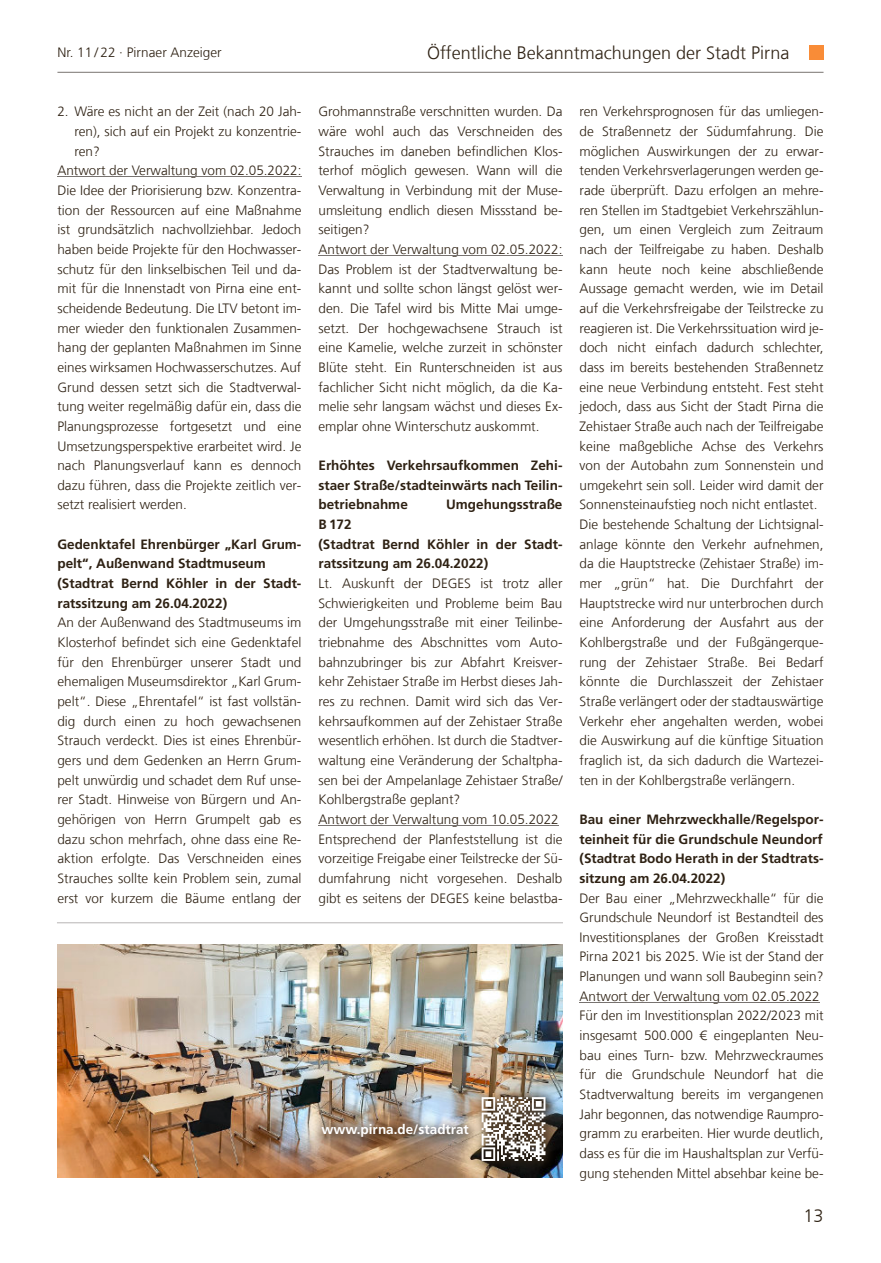
<style>
.page{position:relative;width:881px;height:1263px;background:#fff}
.page>*{position:absolute;margin:0;border:0;box-sizing:border-box;transform-origin:0 0}
.t1{font:300 18px "Frutiger LT Com";color:#2e2113}
.t2{font:300 13.5px/19.6px "Frutiger LT Com";color:#2e2113}
.t3{font:700 13.5px/19.6px "Frutiger LT Com";color:#2e2113}
.t4{font:700 13.5px "Frutiger LT Com";color:#fff}
</style>
<div class="page">
<div style="left:808px;top:45px;width:15px;height:15px;background:#f98c37"></div>
<hr style="left:57px;top:72px;width:766px;height:1px;background:#787370">
<hr style="left:57px;top:176px;width:244px;height:1px;background:#787370">
<hr style="left:318px;top:255px;width:244px;height:1px;background:#787370">
<hr style="left:318px;top:825px;width:240px;height:1px;background:#787370">
<hr style="left:579px;top:1002px;width:240px;height:1px;background:#787370">
<img style="left:57px;top:944px;width:505px;height:234px">
<img style="left:471px;top:1087px;width:89px;height:89px">
<svg style="left:481px;top:1097px;width:64px;height:64px"></svg>
<img style="left:313px;top:1116px;width:169px;height:34px">
<hr style="left:57px;top:922px;width:505px;height:1px;background:#b7b5b4">
<p class="t2" style="left:57px;top:44px;width:166px">Nr. 11 / 22 · Pirnaer Anzeiger</p>
<h1 class="t1" style="left:427px;top:46px;width:364px">Öffentliche Bekanntmachungen der Stadt Pirna</h1>
<p class="t2" style="left:57px;top:103px;width:245px">2. Wäre es nicht an der Zeit (nach 20 Jah-</p>
<p class="t2" style="left:74px;top:123px;width:228px">ren), sich auf ein Projekt zu konzentrie-</p>
<p class="t2" style="left:74px;top:143px;width:27px">ren?</p>
<p class="t2" style="left:57px;top:162px;width:245px">Antwort der Verwaltung vom 02.05.2022:</p>
<p class="t2" style="left:57px;top:182px;width:245px">Die Idee der Priorisierung bzw. Konzentra-</p>
<p class="t2" style="left:57px;top:201px;width:245px">tion der Ressourcen auf eine Maßnahme</p>
<p class="t2" style="left:57px;top:221px;width:245px">ist grundsätzlich nachvollziehbar. Jedoch</p>
<p class="t2" style="left:57px;top:241px;width:245px">haben beide Projekte für den Hochwasser-</p>
<p class="t2" style="left:57px;top:260px;width:245px">schutz für den linkselbischen Teil und da-</p>
<p class="t2" style="left:57px;top:280px;width:245px">mit für die Innenstadt von Pirna eine ent-</p>
<p class="t2" style="left:57px;top:300px;width:245px">scheidende Bedeutung. Die LTV betont im-</p>
<p class="t2" style="left:57px;top:319px;width:245px">mer wieder den funktionalen Zusammen-</p>
<p class="t2" style="left:57px;top:339px;width:245px">hang der geplanten Maßnahmen im Sinne</p>
<p class="t2" style="left:57px;top:359px;width:245px">eines wirksamen Hochwasserschutzes. Auf</p>
<p class="t2" style="left:57px;top:378px;width:245px">Grund dessen setzt sich die Stadtverwal-</p>
<p class="t2" style="left:57px;top:398px;width:245px">tung weiter regelmäßig dafür ein, dass die</p>
<p class="t2" style="left:57px;top:418px;width:245px">Planungsprozesse fortgesetzt und eine</p>
<p class="t2" style="left:57px;top:437px;width:245px">Umsetzungsperspektive erarbeitet wird. Je</p>
<p class="t2" style="left:57px;top:457px;width:245px">nach Planungsverlauf kann es dennoch</p>
<p class="t2" style="left:57px;top:477px;width:245px">dazu führen, dass die Projekte zeitlich ver-</p>
<p class="t2" style="left:57px;top:496px;width:131px">setzt realisiert werden.</p>
<p class="t3" style="left:57px;top:536px;width:245px">Gedenktafel Ehrenbürger „Karl Grum&shy;pelt“, Außenwand Stadtmuseum (Stadtrat Bernd Köhler in der Stadt&shy;ratssitzung am 26.04.2022)</p>
<p class="t2" style="left:57px;top:614px;width:245px;text-align:justify">An der Außenwand des Stadtmuseums im Klosterhof befindet sich eine Gedenktafel für den Ehrenbürger unserer Stadt und ehemaligen Museumsdirektor „Karl Grum&shy;pelt“. Diese „Ehrentafel“ ist fast vollstän&shy;dig durch einen zu hoch gewachsenen Strauch verdeckt. Dies ist eines Ehrenbür&shy;gers und dem Gedenken an Herrn Grum&shy;pelt unwürdig und schadet dem Ruf unse&shy;rer Stadt. Hinweise von Bürgern und An&shy;gehörigen von Herrn Grumpelt gab es dazu schon mehrfach, ohne dass eine Re&shy;aktion erfolgte. Das Verschneiden eines Strauches sollte kein Problem sein, zumal erst vor kurzem die Bäume entlang der</p>
<p class="t2" style="left:318px;top:103px;width:245px">Grohmannstraße verschnitten wurden. Da wäre wohl auch das Verschneiden des Strauches im daneben befindlichen Klos&shy;terhof möglich gewesen. Wann will die Verwaltung in Verbindung mit der Muse&shy;umsleitung endlich diesen Missstand be&shy;seitigen?<br>Antwort der Verwaltung vom 02.05.2022:<br>Das Problem ist der Stadtverwaltung be&shy;kannt und sollte schon längst gelöst wer&shy;den. Die Tafel wird bis Mitte Mai umge&shy;setzt. Der hochgewachsene Strauch ist eine Kamelie, welche zurzeit in schönster Blüte steht. Ein Runterschneiden ist aus fachlicher Sicht nicht möglich, da die Ka&shy;melie sehr langsam wächst und dieses Ex&shy;emplar ohne Winterschutz auskommt.</p>
<p class="t3" style="left:318px;top:457px;width:245px;text-align:justify">Erhöhtes Verkehrsaufkommen Zehi&shy;staer Straße/stadteinwärts nach Teilin&shy;betriebnahme</p>
<p class="t3" style="left:446px;top:496px;width:118px">Umgehungsstraße</p>
<p class="t3" style="left:318px;top:516px;width:245px">B 172<br>(Stadtrat Bernd Köhler in der Stadt&shy;ratssitzung am 26.04.2022)</p>
<p class="t2" style="left:318px;top:575px;width:245px">Lt. Auskunft der DEGES ist trotz aller Schwierigkeiten und Probleme beim Bau der Umgehungsstraße mit einer Teilinbe&shy;triebnahme des Abschnittes vom Auto&shy;bahnzubringer bis zur Abfahrt Kreisver&shy;kehr Zehistaer Straße im Herbst dieses Jah&shy;res zu rechnen. Damit wird sich das Ver&shy;kehrsaufkommen auf der Zehistaer Straße wesentlich erhöhen. Ist durch die Stadtver&shy;waltung eine Veränderung der Schaltpha&shy;sen bei der Ampelanlage Zehistaer Straße/ Kohlbergstraße geplant?<br>Antwort der Verwaltung vom 10.05.2022<br>Entsprechend der Planfeststellung ist die vorzeitige Freigabe einer Teilstrecke der Sü&shy;dumfahrung nicht vorgesehen. Deshalb gibt es seitens der DEGES keine belastba-</p>
<p class="t4" style="left:321px;top:1124px;width:149px">www.pirna.de/stadtrat</p>
<p class="t2" style="left:579px;top:103px;width:245px">ren Verkehrsprognosen für das umliegen&shy;de Straßennetz der Südumfahrung. Die möglichen Auswirkungen der zu erwar&shy;tenden Verkehrsverlagerungen werden ge&shy;rade überprüft. Dazu erfolgen an mehre&shy;ren Stellen im Stadtgebiet Verkehrszählun&shy;gen, um einen Vergleich zum Zeitraum nach der Teilfreigabe zu haben. Deshalb kann heute noch keine abschließende Aussage gemacht werden, wie im Detail auf die Verkehrsfreigabe der Teilstrecke zu reagieren ist. Die Verkehrssituation wird je&shy;doch nicht einfach dadurch schlechter, dass im bereits bestehenden Straßennetz eine neue Verbindung entsteht. Fest steht jedoch, dass aus Sicht der Stadt Pirna die Zehistaer Straße auch nach der Teilfreigabe keine maßgebliche Achse des Verkehrs von der Autobahn zum Sonnenstein und umgekehrt sein soll. Leider wird damit der Sonnensteinaufstieg noch nicht entlastet.<br>Die bestehende Schaltung der Lichtsignal&shy;anlage könnte den Verkehr aufnehmen, da die Hauptstrecke (Zehistaer Straße) im&shy;mer „grün“ hat. Die Durchfahrt der Hauptstrecke wird nur unterbrochen durch eine Anforderung der Ausfahrt aus der Kohlbergstraße und der Fußgängerque&shy;rung der Zehistaer Straße. Bei Bedarf könnte die Durchlasszeit der Zehistaer Straße verlängert oder der stadtauswärtige Verkehr eher angehalten werden, wobei die Auswirkung auf die künftige Situation fraglich ist, da sich dadurch die Wartezei&shy;ten in der Kohlbergstraße verlängern.</p>
<p class="t3" style="left:579px;top:811px;width:245px;text-align:justify">Bau einer Mehrzweckhalle/Regelspor&shy;teinheit für die Grundschule Neundorf (Stadtrat Bodo Herath in der Stadtrats&shy;sitzung am 26.04.2022)</p>
<p class="t2" style="left:579px;top:889px;width:245px">Der Bau einer „Mehrzweckhalle“ für die Grundschule Neundorf ist Bestandteil des Investitionsplanes der Großen Kreisstadt Pirna 2021 bis 2025. Wie ist der Stand der Planungen und wann soll Baubeginn sein?<br>Antwort der Verwaltung vom 02.05.2022<br>Für den im Investitionsplan 2022/2023 mit insgesamt 500.000 € eingeplanten Neu&shy;bau eines Turn- bzw. Mehrzweckraumes für die Grundschule Neundorf hat die Stadtverwaltung bereits im vergangenen Jahr begonnen, das notwendige Raumpro&shy;gramm zu erarbeiten. Hier wurde deutlich, dass es für die im Haushaltsplan zur Verfü&shy;gung stehenden Mittel absehbar keine be-</p>
<h1 class="t1" style="left:803px;top:1209px;width:22px">13</h1>
</div>
